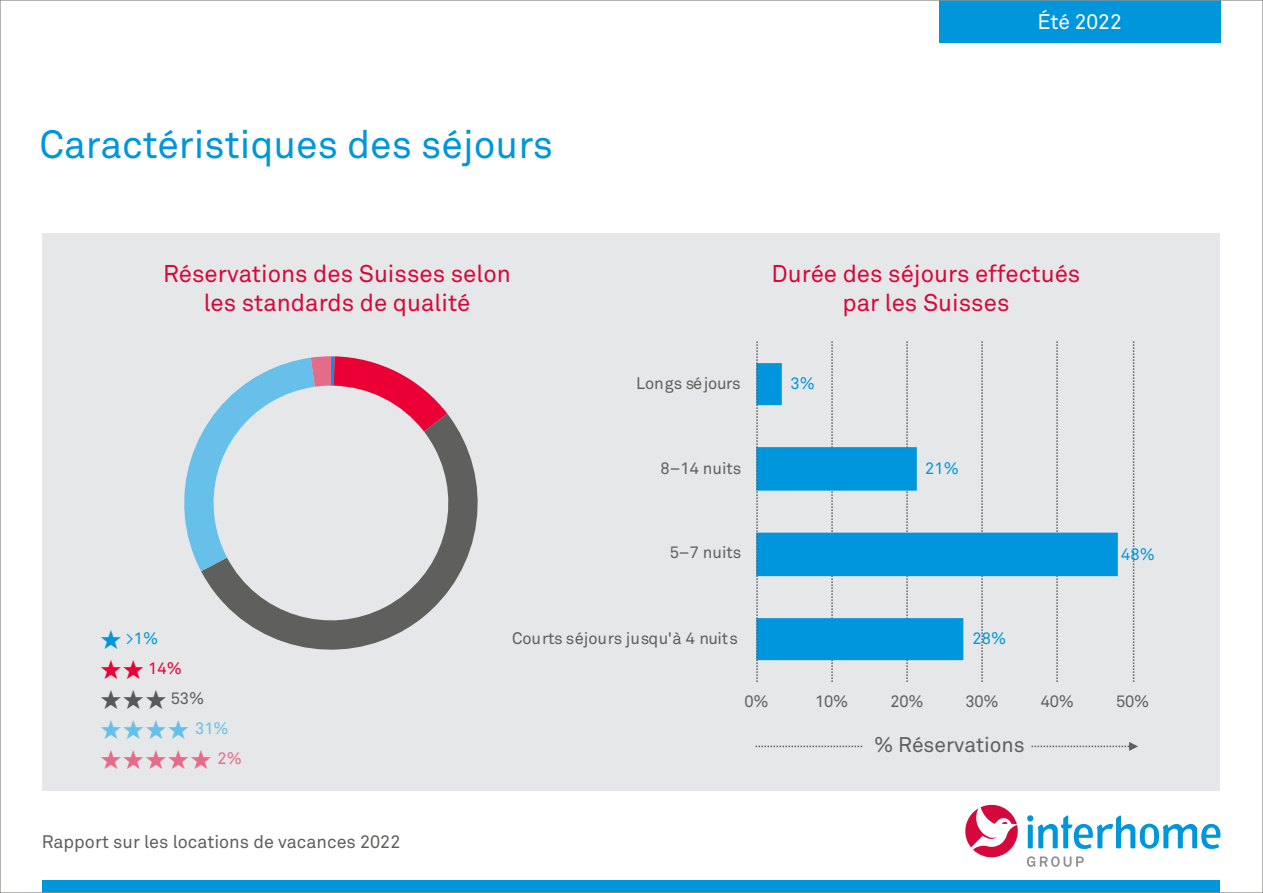
<style>
.page{position:relative;width:1263px;height:893px;background:#fff}
.page>*{position:absolute;margin:0;border:0;box-sizing:border-box;transform-origin:0 0}
.t1{font:39px "Akkurat Pro";color:#0096db}
.t2{font:27px "Segoe UI Symbol";color:#e66b89}
.t3{font:27px "Segoe UI Symbol";color:#66c0e9}
.t4{font:27px "Segoe UI Symbol";color:#595959}
.t5{font:24px/28.8px "Akkurat Pro";color:#d6083b;text-align:center}
.t6{font:21px "Akkurat Pro";color:#5f5f5e}
.t7{font:21px "Akkurat Pro";color:#fff}
.t8{font:18px "Akkurat Pro";color:#5f5f5e}
.t9{font:16.5px "Akkurat Pro";letter-spacing:-.005em;color:#5f5f5e}
.t10{font:16.5px "Akkurat Pro";color:#0096dd}
.t11{font:16.5px "Akkurat Pro";color:#0296dd}
.t12{font:16.5px "Akkurat Pro";color:#ea0034}
.t13{font:16.5px "Akkurat Pro";color:#66c0e9}
.t14{font:16.5px "Akkurat Pro";color:#e66b89}
</style>
<div class="page">
<div style="left:43px;top:880px;width:1177px;height:13px;background:#0096db"></div>
<svg style="left:965px;top:805px;width:53px;height:53px"></svg>
<svg style="left:1027px;top:815px;width:193px;height:34px"></svg>
<svg style="left:1027px;top:856px;width:57px;height:11px"></svg>
<div style="left:939px;top:0;width:281px;height:43px;background:#0096db"></div>
<div style="left:43px;top:234px;width:1177px;height:557px;background:#e6e7e9"></div>
<svg style="left:201px;top:414px;width:277px;height:236px"></svg>
<svg style="left:184px;top:356px;width:263px;height:215px"></svg>
<svg style="left:831px;top:341px;width:2px;height:341px"></svg>
<svg style="left:906px;top:341px;width:2px;height:341px"></svg>
<svg style="left:981px;top:341px;width:2px;height:341px"></svg>
<svg style="left:1056px;top:341px;width:2px;height:341px"></svg>
<svg style="left:1133px;top:341px;width:1px;height:341px"></svg>
<svg style="left:758px;top:363px;width:360px;height:297px"></svg>
<svg style="left:756px;top:341px;width:2px;height:341px"></svg>
<svg style="left:1031px;top:742px;width:107px;height:9px"></svg>
<svg style="left:755px;top:746px;width:107px;height:1px"></svg>
<h1 class="t1" style="left:39px;top:122px;width:515px">Caractéristiques des séjours</h1>
<p class="t7" style="left:1037px;top:10px;width:86px">Été 2022</p>
<p class="t5" style="left:163px;top:260px;width:349px">Réservations des Suisses selon les standards de qualité</p>
<p class="t5" style="left:771px;top:260px;width:310px">Durée des séjours effectués par les Suisses</p>
<p class="t11" style="left:126px;top:629px;width:34px">&gt;1%</p>
<p class="t12" style="left:148px;top:659px;width:35px">14%</p>
<p class="t9" style="left:171px;top:689px;width:35px">53%</p>
<p class="t13" style="left:195px;top:719px;width:35px">31%</p>
<p class="t14" style="left:218px;top:749px;width:26px">2%</p>
<p class="t4" style="left:100px;top:683px;width:69px">★★★</p>
<p class="t3" style="left:100px;top:713px;width:91px">★★★★</p>
<p class="t2" style="left:100px;top:743px;width:114px">★★★★★</p>
<p class="t8" style="left:42px;top:832px;width:360px">Rapport sur les locations de vacances 2022</p>
<p class="t9" style="left:636px;top:373px;width:106px">Longs séjours</p>
<p class="t10" style="left:790px;top:373px;width:26px">3%</p>
<p class="t9" style="left:660px;top:459px;width:83px">8–14 nuits</p>
<p class="t10" style="left:925px;top:459px;width:35px">21%</p>
<p class="t9" style="left:670px;top:543px;width:73px">5–7 nuits</p>
<p class="t10" style="left:1121px;top:544px;width:35px">48%</p>
<p class="t9" style="left:512px;top:628px;width:227px">Courts séjours jusqu'à 4 nuits</p>
<p class="t10" style="left:973px;top:628px;width:35px">28%</p>
<p class="t9" style="left:744px;top:691px;width:26px">0%</p>
<p class="t9" style="left:815px;top:691px;width:35px">10%</p>
<p class="t9" style="left:890px;top:691px;width:35px">20%</p>
<p class="t9" style="left:966px;top:691px;width:35px">30%</p>
<p class="t9" style="left:1041px;top:691px;width:35px">40%</p>
<p class="t9" style="left:1116px;top:691px;width:35px">50%</p>
<p class="t6" style="left:874px;top:732px;width:152px">% Réservations</p>
</div>
